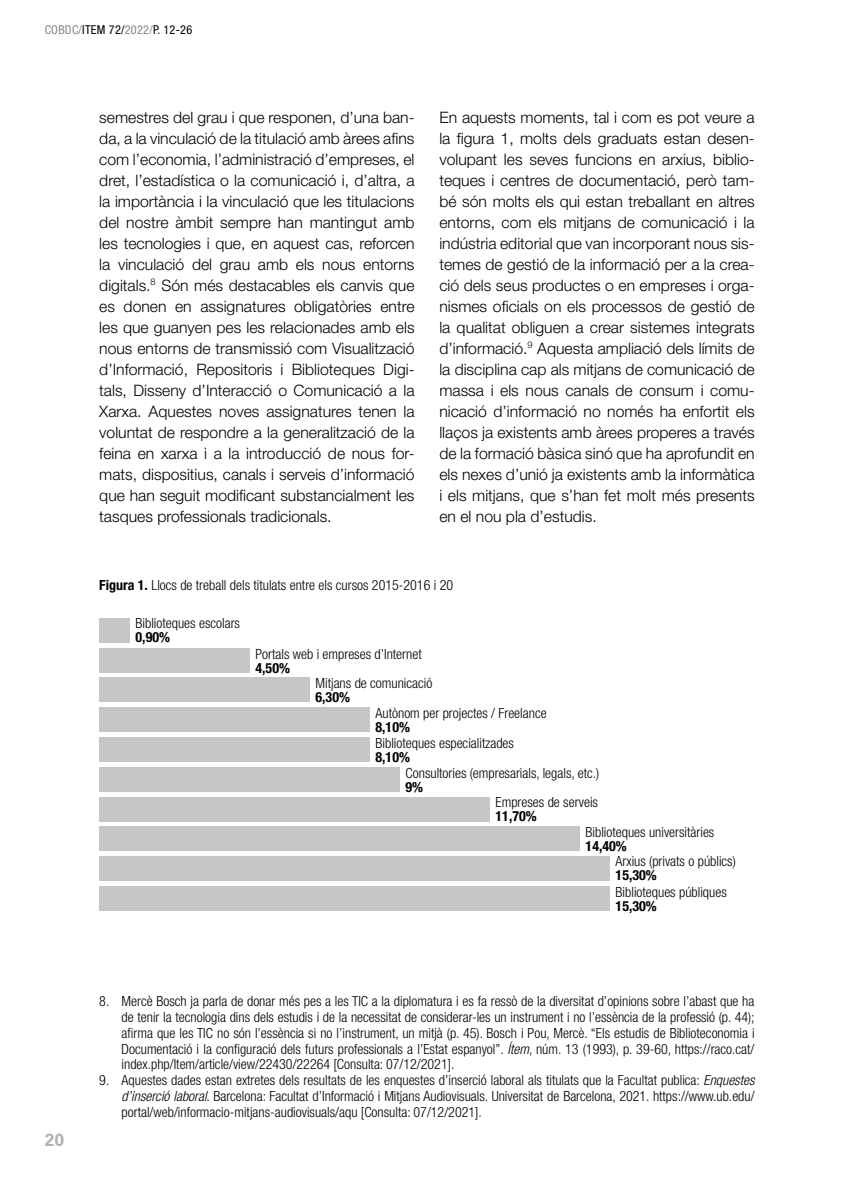
<style>
.page{position:relative;width:844px;height:1191px;background:#fff}
.page>*{position:absolute;margin:0;border:0;box-sizing:border-box;transform-origin:0 0}
.t1{font:700 17.5px "Univers LT Std";color:#b3b2b2}
.t2{font:300 15.75px/21px "Helvetica Neue LT Std";color:#000;text-align:justify}
.t3{font:300 condensed 14px/15.8px "Helvetica Neue LT Std";color:#000;text-align:justify}
.t4{font:700 condensed 14px "Helvetica Neue LT Std";color:#000}
.t5{font:condensed 12.25px "Helvetica Neue LT Std";letter-spacing:.02em;color:#000}
.s1{color:#878787}
.s2{font-weight:700}
.s3{font-style:italic}
</style>
<div class="page">
<div style="left:99px;top:618px;width:30px;height:25px;background:#c6c6c6"></div>
<div style="left:99px;top:648px;width:150px;height:24px;background:#c6c6c6"></div>
<div style="left:99px;top:677px;width:210px;height:25px;background:#c6c6c6"></div>
<div style="left:99px;top:707px;width:270px;height:25px;background:#c6c6c6"></div>
<div style="left:99px;top:737px;width:270px;height:25px;background:#c6c6c6"></div>
<div style="left:99px;top:767px;width:300px;height:24px;background:#c6c6c6"></div>
<div style="left:99px;top:796px;width:390px;height:25px;background:#c6c6c6"></div>
<div style="left:99px;top:826px;width:480px;height:25px;background:#c6c6c6"></div>
<div style="left:99px;top:856px;width:510px;height:25px;background:#c6c6c6"></div>
<div style="left:99px;top:886px;width:510px;height:24px;background:#c6c6c6"></div>
<p class="t5" style="left:45px;top:22px;width:149px"><span class="s1">COBDC/</span>ITEM 72/<span class="s1">2022/</span>P. 12-26</p>
<p class="t2" style="left:99px;top:106px;width:317px">semestres del grau i que responen, d’una ban&shy;da, a la vinculació de la titulació amb àrees afins com l’economia, l’administració d’empreses, el dret, l’estadística o la comunicació i, d’altra, a la importància i la vinculació que les titulacions del nostre àmbit sempre han mantingut amb les tecnologies i que, en aquest cas, reforcen la vinculació del grau amb els nous entorns digitals.<sup>8</sup> Són més destacables els canvis que es donen en assignatures obligatòries entre les que guanyen pes les relacionades amb els nous entorns de transmissió com Visualització d’Informació, Repositoris i Biblioteques Digi&shy;tals, Disseny d’Interacció o Comunicació a la Xarxa. Aquestes noves assignatures tenen la voluntat de respondre a la generalització de la feina en xarxa i a la introducció de nous for&shy;mats, dispositius, canals i serveis d’informació que han seguit modificant substancialment les tasques professionals tradicionals.</p>
<p class="t2" style="left:439px;top:106px;width:317px">En aquests moments, tal i com es pot veure a la figura 1, molts dels graduats estan desen&shy;volupant les seves funcions en arxius, biblio&shy;teques i centres de documentació, però tam&shy;bé són molts els qui estan treballant en altres entorns, com els mitjans de comunicació i la indústria editorial que van incorporant nous sis&shy;temes de gestió de la informació per a la crea&shy;ció dels seus productes o en empreses i orga&shy;nismes oficials on els processos de gestió de la qualitat obliguen a crear sistemes integrats d’informació.<sup>9</sup> Aquesta ampliació dels límits de la disciplina cap als mitjans de comunicació de massa i els nous canals de consum i comu&shy;nicació d’informació no només ha enfortit els llaços ja existents amb àrees properes a través de la formació bàsica sinó que ha aprofundit en els nexes d’unió ja existents amb la informàtica i els mitjans, que s’han fet molt més presents en el nou pla d’estudis.</p>
<p class="t3" style="left:99px;top:577px;width:355px"><span class="s2">Figura 1.</span> Llocs de treball dels titulats entre els cursos 2015-2016 i 20</p>
<p class="t3" style="left:135px;top:615px;width:106px">Biblioteques escolars</p>
<p class="t4" style="left:135px;top:629px;width:36px">0,90%</p>
<p class="t3" style="left:255px;top:645px;width:168px">Portals web i empreses d’Internet</p>
<p class="t4" style="left:255px;top:659px;width:36px">4,50%</p>
<p class="t3" style="left:315px;top:674px;width:118px">Mitjans de comunicació</p>
<p class="t4" style="left:315px;top:688px;width:36px">6,30%</p>
<p class="t3" style="left:375px;top:705px;width:173px">Autònom per projectes / Freelance</p>
<p class="t4" style="left:375px;top:718px;width:36px">8,10%</p>
<p class="t3" style="left:375px;top:735px;width:140px">Biblioteques especialitzades</p>
<p class="t4" style="left:375px;top:748px;width:36px">8,10%</p>
<p class="t3" style="left:405px;top:764px;width:195px">Consultories (empresarials, legals, etc.)</p>
<p class="t4" style="left:405px;top:778px;width:19px">9%</p>
<p class="t3" style="left:495px;top:794px;width:104px">Empreses de serveis</p>
<p class="t4" style="left:495px;top:808px;width:43px">11,70%</p>
<p class="t3" style="left:585px;top:824px;width:130px">Biblioteques universitàries</p>
<p class="t4" style="left:585px;top:837px;width:43px">14,40%</p>
<p class="t3" style="left:615px;top:853px;width:122px">Arxius (privats o públics)</p>
<p class="t4" style="left:615px;top:866px;width:43px">15,30%</p>
<p class="t3" style="left:615px;top:883px;width:113px">Biblioteques públiques</p>
<p class="t4" style="left:615px;top:897px;width:43px">15,30%</p>
<p class="t1" style="left:45px;top:1129px;width:21px">20</p>
<p class="t3" style="left:122px;top:993px;width:634px;text-indent:-22px">8. Mercè Bosch ja parla de donar més pes a les TIC a la diplomatura i es fa ressò de la diversitat d’opinions sobre l’abast que ha de tenir la tecnologia dins dels estudis i de la necessitat de considerar-les un instrument i no l’essència de la professió (p. 44); afirma que les TIC no són l’essència si no l’instrument, un mitjà (p. 45). Bosch i Pou, Mercè. “Els estudis de Biblioteconomia i Documentació i la configuració dels futurs professionals a l’Estat espanyol”. <span class="s3">Ítem</span>, núm. 13 (1993), p. 39-60, https://raco.cat/ index.php/Item/article/view/22430/22264 [Consulta: 07/12/2021].</p>
<p class="t3" style="left:122px;top:1072px;width:634px;text-indent:-22px">9. Aquestes dades estan extretes dels resultats de les enquestes d’inserció laboral als titulats que la Facultat publica: <span class="s3">Enquestes d’inserció laboral</span>. Barcelona: Facultat d’Informació i Mitjans Audiovisuals. Universitat de Barcelona, 2021. https://www.ub.edu/ portal/web/informacio-mitjans-audiovisuals/aqu [Consulta: 07/12/2021].</p>
</div>
